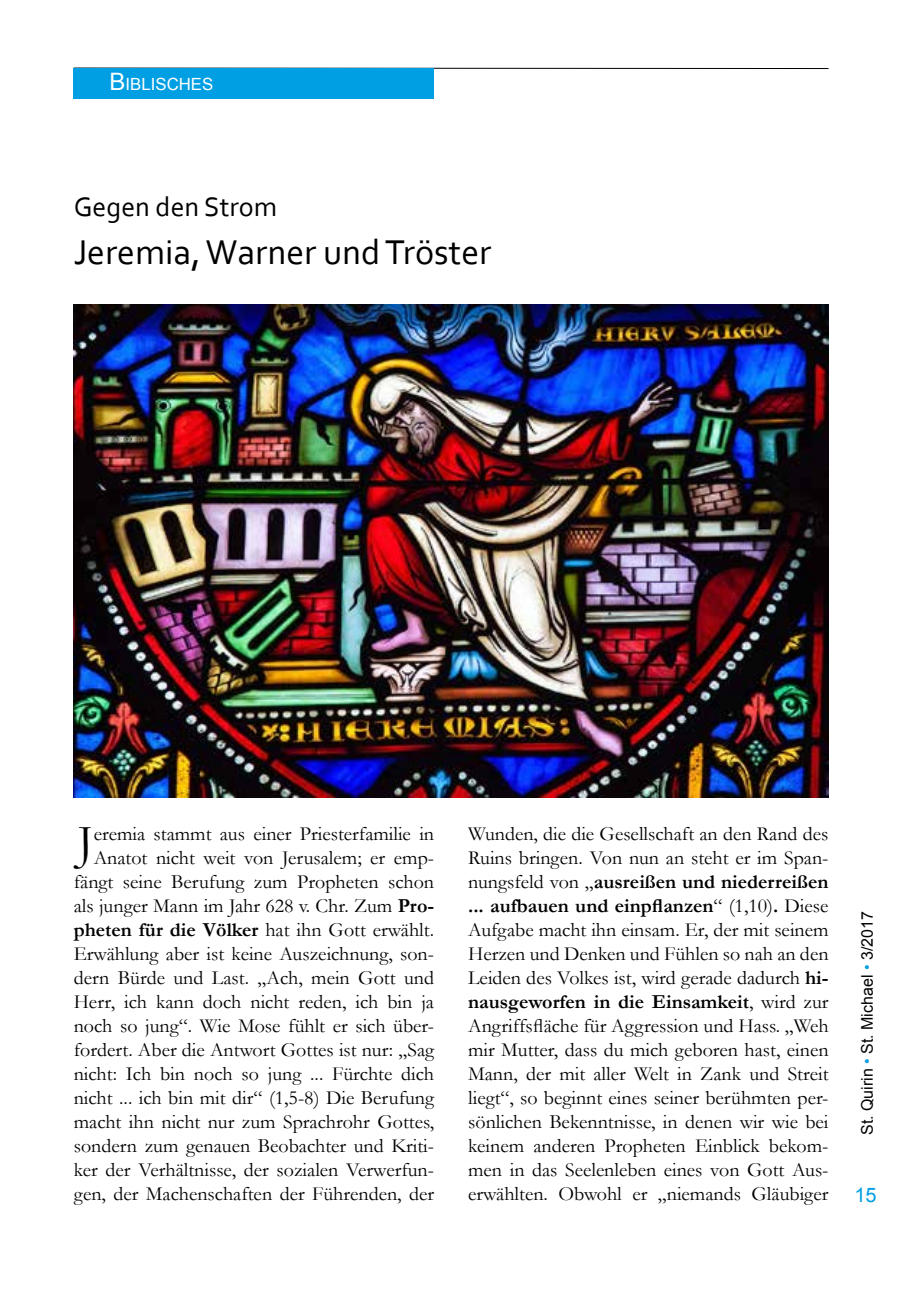
<style>
.page{position:relative;width:908px;height:1304px;background:#fff}
.page>*{position:absolute;margin:0;border:0;box-sizing:border-box;transform-origin:0 0}
.t1{font:47.6px "Garamond";color:#000}
.t2{font:36px "Corbel";color:#000}
.t3{font:28px "Corbel";color:#000}
.t4{font:20px/24px "Garamond";color:#000;text-align:right}
.t5{font:20px "Arial";color:#009ee3}
.t6{font:16.8px "Arial";color:#fff}
.t7{font:16px "Arial";color:#000}
.s1{font-size:24px}
.s2{font-weight:700}
.s3{color:#009ee3}
</style>
<div class="page">
<hr style="left:74px;top:68px;width:754px;height:1px;background:#000">
<div style="left:74px;top:68px;width:360px;height:30px;background:#009ee3"></div>
<img style="left:74px;top:305px;width:754px;height:492px">
<p class="t6" style="left:109px;top:73px;width:105px"><span class="s1">B</span> IBLISCHES</p>
<h3 class="t3" style="left:74px;top:189px;width:205px">Gegen den Strom</h3>
<h2 class="t2" style="left:74px;top:230px;width:419px">Jeremia, Warner und Tröster</h2>
<p class="t4" style="left:74px;top:822px;width:362px">eremia stammt aus einer Priesterfamilie in Anatot nicht weit von Jerusalem; er emp&shy;fängt seine Berufung zum Propheten schon als junger Mann im Jahr 628 v. Chr. Zum <span class="s2">Pro&shy;pheten für die Völker</span> hat ihn Gott erwählt.<br>Erwählung aber ist keine Auszeichnung, son&shy;dern Bürde und Last. „Ach, mein Gott und Herr, ich kann doch nicht reden, ich bin ja noch so jung“. Wie Mose fühlt er sich über&shy;fordert. Aber die Antwort Gottes ist nur: „Sag nicht: Ich bin noch so jung ... Fürchte dich nicht ... ich bin mit dir“ (1,5-8) Die Berufung macht ihn nicht nur zum Sprachrohr Gottes, sondern zum genauen Beobachter und Kriti&shy;ker der Verhältnisse, der sozialen Verwerfun&shy;gen, der Machenschaften der Führenden, der</p>
<p class="t4" style="left:468px;top:822px;width:362px;text-align:justify">Wunden, die die Gesellschaft an den Rand des Ruins bringen. Von nun an steht er im Span&shy;nungsfeld von „<span class="s2">ausreißen und niederreißen ... aufbauen und einpflanzen</span>“ (1,10)<span class="s2">.</span> Diese Aufgabe macht ihn einsam. Er, der mit seinem Herzen und Denken und Fühlen so nah an den Leiden des Volkes ist, wird gerade dadurch <span class="s2">hi&shy;nausgeworfen in die Einsamkeit</span>, wird zur Angriffsfläche für Aggression und Hass. „Weh mir Mutter, dass du mich geboren hast, einen Mann, der mit aller Welt in Zank und Streit liegt“, so beginnt eines seiner berühmten per&shy;sönlichen Bekenntnisse, in denen wir wie bei keinem anderen Propheten Einblick bekom&shy;men in das Seelenleben eines von Gott Aus&shy;erwählten. Obwohl er „niemands Gläubiger</p>
<h1 class="t1" style="left:78px;top:814px;width:17px">J</h1>
<p class="t7" style="left:856px;top:1135px;width:225px;rotate:-90deg">St. Quirin <span class="s3">•</span> St. Michael <span class="s3">•</span> 3/2017</p>
<p class="t5" style="left:854px;top:1182px;width:24px">15</p>
</div>
